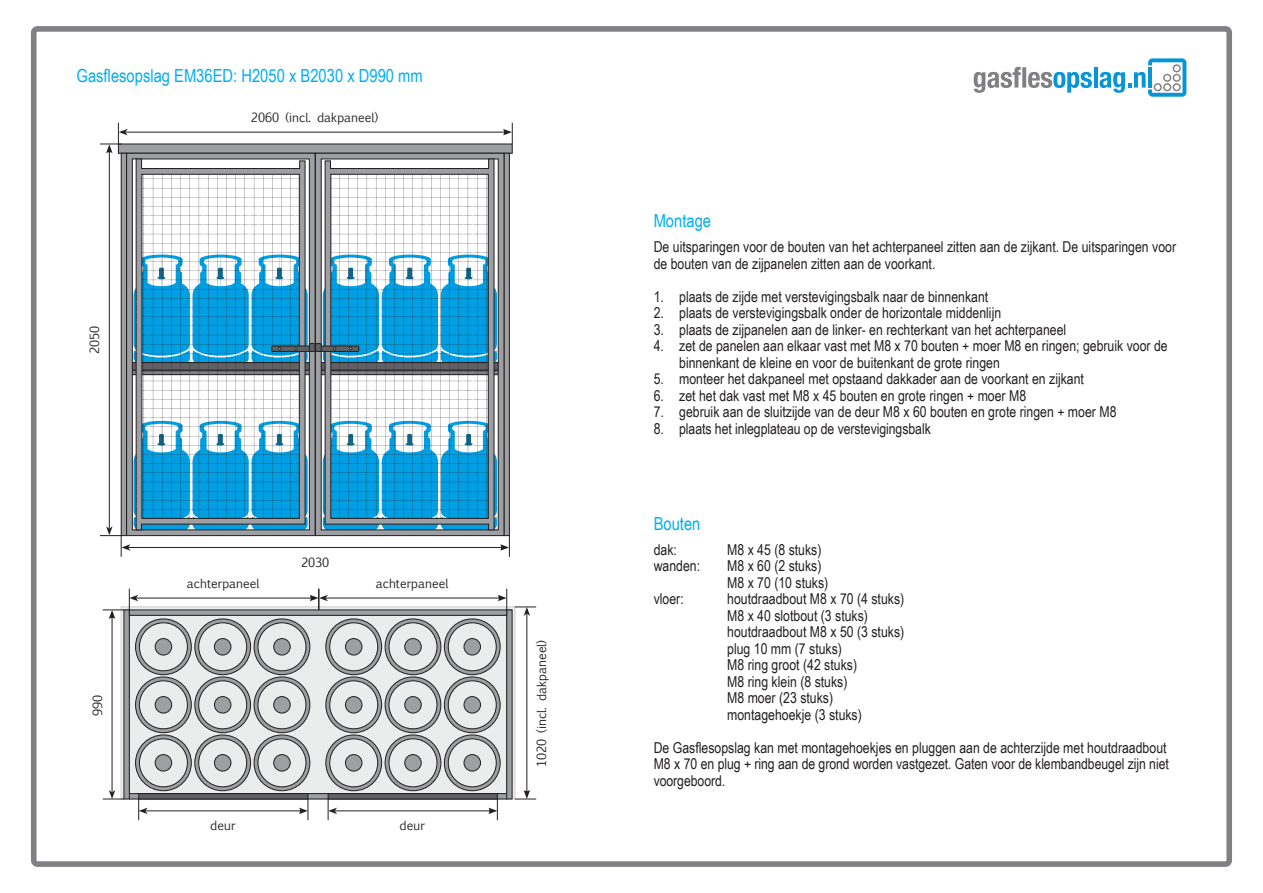
<style>
.page{position:relative;width:1263px;height:893px;background:#fff}
.page>*{position:absolute;margin:0;border:0;box-sizing:border-box;transform-origin:0 0}
.t1{font:18px "Arial Narrow";color:#00aeef}
.t2{font:15px/16.5px "Arial Narrow";color:#231f20}
.t3{font:12.15px "Euphemia UCAS";color:#231f20}
</style>
<div class="page">
<div style="left:31px;top:26px;width:1201px;height:841px;border:6px solid #808085;border-radius:4px"></div>
<svg style="left:974px;top:67px;width:118px;height:26px"></svg>
<hr style="left:1094px;top:67px;width:4px;height:21px;background:#0696d7">
<svg style="left:1099px;top:58px;width:87px;height:39px"></svg>
<hr style="left:1148px;top:67px;width:4px;height:21px;background:#0696d7">
<svg style="left:123px;top:609px;width:390px;height:188px;background:#c1c1c2"></svg>
<div style="left:129px;top:794px;width:378px;height:5px;background:#9d9fa2"></div>
<div style="left:129px;top:793px;width:378px;height:6px;border:1px solid #231f20"></div>
<div style="left:507px;top:610px;width:5px;height:189px;background:#9d9fa2"></div>
<div style="left:506px;top:610px;width:6px;height:189px;border:1px solid #231f20"></div>
<div style="left:124px;top:610px;width:5px;height:189px;background:#9d9fa2"></div>
<div style="left:129px;top:610px;width:378px;height:5px;background:#9d9fa2"></div>
<svg style="left:135px;top:618px;width:366px;height:173px;background:#c6c7c7"></svg>
<svg style="left:328px;top:793px;width:170px;height:27px"></svg>
<svg style="left:138px;top:793px;width:171px;height:27px"></svg>
<hr style="left:136px;top:598px;width:176px;height:1px;background:#231f20">
<hr style="left:326px;top:598px;width:174px;height:1px;background:#231f20">
<svg style="left:498px;top:589px;width:9px;height:21px"></svg>
<svg style="left:310px;top:589px;width:18px;height:21px"></svg>
<hr style="left:112px;top:616px;width:1px;height:176px;background:#231f20">
<svg style="left:103px;top:589px;width:35px;height:30px"></svg>
<svg style="left:103px;top:790px;width:21px;height:10px"></svg>
<hr style="left:527px;top:613px;width:1px;height:179px;background:#231f20">
<svg style="left:515px;top:790px;width:21px;height:10px"></svg>
<svg style="left:515px;top:607px;width:21px;height:9px"></svg>
<div style="left:118px;top:144px;width:394px;height:9px;background:#9d9fa2"></div>
<div style="left:504px;top:153px;width:5px;height:383px;background:#9d9fa2"></div>
<div style="left:504px;top:153px;width:6px;height:383px;border:1px solid #231f20"></div>
<div style="left:121px;top:153px;width:6px;height:383px;background:#9d9fa2"></div>
<div style="left:121px;top:153px;width:6px;height:383px;border:1px solid #231f20"></div>
<svg style="left:315px;top:153px;width:189px;height:383px;background:#929395"></svg>
<svg style="left:126px;top:153px;width:189px;height:383px;background:#919193"></svg>
<svg style="left:325px;top:159px;width:169px;height:262px"></svg>
<svg style="left:136px;top:159px;width:169px;height:262px"></svg>
<svg style="left:132px;top:255px;width:367px;height:114px;background:#47a3cb"></svg>
<hr style="left:109px;top:151px;width:1px;height:378px;background:#231f20">
<hr style="left:125px;top:132px;width:380px;height:1px;background:#231f20">
<svg style="left:503px;top:123px;width:10px;height:21px"></svg>
<svg style="left:100px;top:123px;width:28px;height:30px"></svg>
<hr style="left:128px;top:547px;width:375px;height:1px;background:#231f20">
<svg style="left:321px;top:421px;width:189px;height:135px"></svg>
<svg style="left:100px;top:421px;width:209px;height:135px"></svg>
<p class="t1" style="left:77px;top:62px;width:348px">Gasflesopslag EM36ED: H2050 x B2030 x D990 mm</p>
<p class="t3" style="left:86px;top:354px;width:30px;rotate:-90deg">2050</p>
<p class="t3" style="left:89px;top:716px;width:23px;rotate:-90deg">990</p>
<p class="t3" style="left:251px;top:109px;width:129px">2060 (incl. dakpaneel)</p>
<p class="t3" style="left:301px;top:553px;width:30px">2030</p>
<p class="t3" style="left:187px;top:575px;width:74px">achterpaneel</p>
<p class="t3" style="left:376px;top:575px;width:74px">achterpaneel</p>
<p class="t3" style="left:210px;top:817px;width:27px">deur</p>
<p class="t3" style="left:400px;top:817px;width:27px">deur</p>
<p class="t3" style="left:533px;top:767px;width:129px;rotate:-90deg">1020 (incl. dakpaneel)</p>
<p class="t1" style="left:654px;top:208px;width:59px">Montage</p>
<p class="t2" style="left:654px;top:238px;width:524px">De uitsparingen voor de bouten van het achterpaneel zitten aan de zijkant. De uitsparingen voor de bouten van de zijpanelen zitten aan de voorkant.</p>
<p class="t2" style="left:654px;top:288px;width:336px">1. plaats de zijde met verstevigingsbalk naar de binnenkant</p>
<p class="t2" style="left:654px;top:304px;width:349px">2. plaats de verstevigingsbalk onder de horizontale middenlijn</p>
<p class="t2" style="left:654px;top:321px;width:414px">3. plaats de zijpanelen aan de linker- en rechterkant van het achterpaneel</p>
<p class="t2" style="left:679px;top:337px;width:490px;text-indent:-26px">4. zet de panelen aan elkaar vast met M8 x 70 bouten + moer M8 en ringen; gebruik voor de binnenkant de kleine en voor de buitenkant de grote ringen</p>
<p class="t2" style="left:654px;top:370px;width:432px">5. monteer het dakpaneel met opstaand dakkader aan de voorkant en zijkant</p>
<p class="t2" style="left:654px;top:387px;width:374px">6. zet het dak vast met M8 x 45 bouten en grote ringen + moer M8</p>
<p class="t2" style="left:654px;top:403px;width:464px">7. gebruik aan de sluitzijde van de deur M8 x 60 bouten en grote ringen + moer M8</p>
<p class="t2" style="left:654px;top:420px;width:279px">8. plaats het inlegplateau op de verstevigingsbalk</p>
<p class="t1" style="left:654px;top:510px;width:48px">Bouten</p>
<p class="t2" style="left:654px;top:541px;width:25px">dak:</p>
<p class="t2" style="left:727px;top:541px;width:96px">M8 x 45 (8 stuks)</p>
<p class="t2" style="left:654px;top:557px;width:48px">wanden:</p>
<p class="t2" style="left:727px;top:557px;width:103px">M8 x 60 (2 stuks)<br>M8 x 70 (10 stuks)</p>
<p class="t2" style="left:654px;top:590px;width:32px">vloer:</p>
<p class="t2" style="left:727px;top:590px;width:179px">houtdraadbout M8 x 70 (4 stuks)<br>M8 x 40 slotbout (3 stuks) houtdraadbout M8 x 50 (3 stuks) plug 10 mm (7 stuks)<br>M8 ring groot (42 stuks)<br>M8 ring klein (8 stuks)<br>M8 moer (23 stuks) montagehoekje (3 stuks)</p>
<p class="t2" style="left:654px;top:739px;width:517px">De Gasflesopslag kan met montagehoekjes en pluggen aan de achterzijde met houtdraadbout<br>M8 x 70 en plug + ring aan de grond worden vastgezet. Gaten voor de klembandbeugel zijn niet voorgeboord.</p>
</div>
